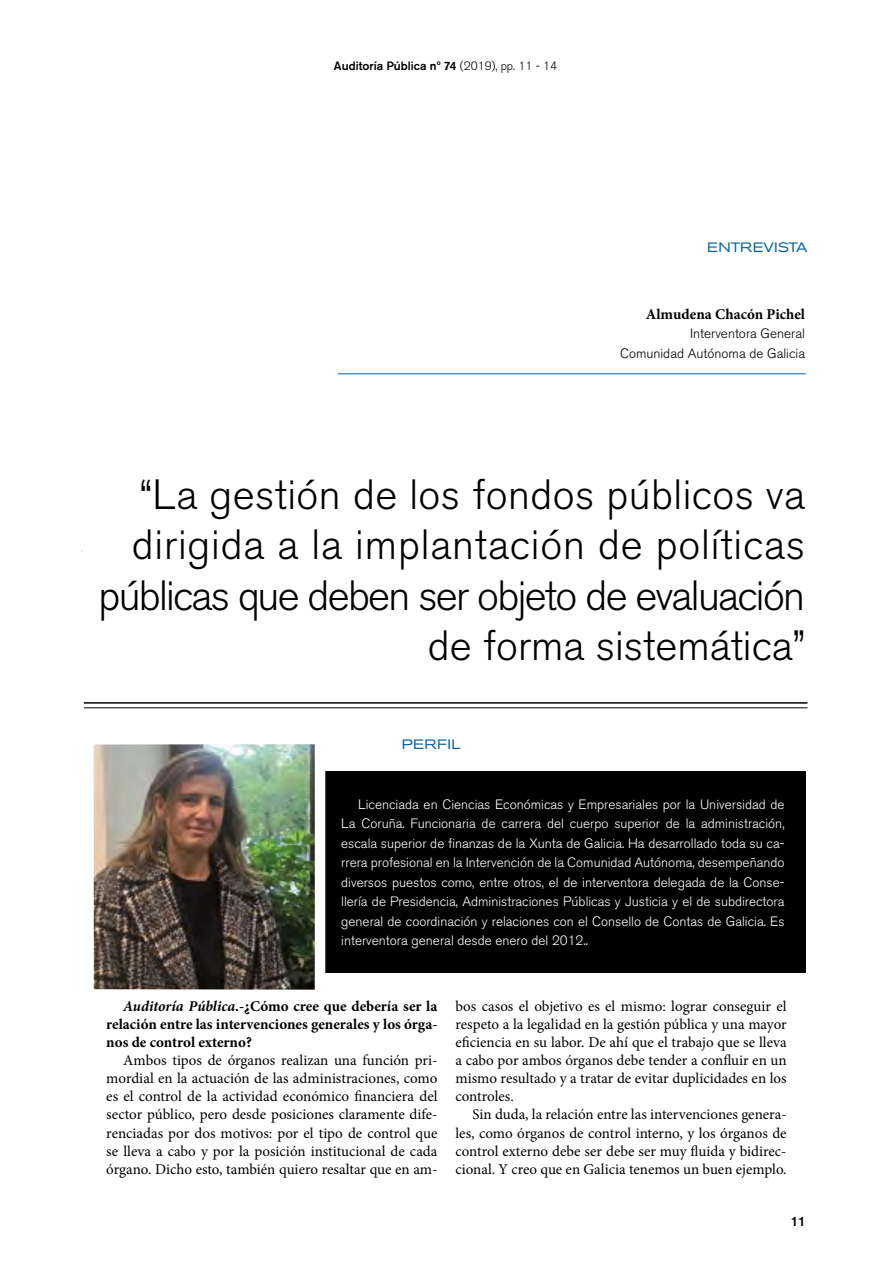
<style>
.page{position:relative;width:893px;height:1263px;background:#fff}
.page>*{position:absolute;margin:0;border:0;box-sizing:border-box;transform-origin:0 0}
.t1{font:300 42px/50.4px "Akzidenz Grotesk BE";letter-spacing:.01em;color:#000;text-align:right}
.t2{font:15px/18px "Minion Pro";color:#000;text-align:justify}
.t3{font:700 15px/18px "Minion Pro";color:#000;text-align:justify}
.t4{font:300 13.5px/19.5px "Akzidenz Grotesk BE";color:#fff;text-align:justify}
.t5{font:300 13.5px/19.5px "Akzidenz Grotesk BE";color:#000;text-align:right}
.t6{font:expanded 13.5px "Akzidenz Grotesk BE";color:#0061a1}
.t7{font:expanded 13.5px "Akzidenz Grotesk BE";letter-spacing:.02em;color:#0061a1}
.t8{font:500 13.5px "Akzidenz Grotesk BE";color:#000}
.t9{font:500 12px "Akzidenz Grotesk BE";color:#000}
.s1{font-weight:300}
.s2{font-style:italic}
</style>
<div class="page">
<div style="left:117px;top:771px;width:689px;height:201px;background:#000"></div>
<hr style="left:84px;top:702px;width:723px;height:2px;background:#000">
<hr style="left:84px;top:707px;width:723px;height:1px;background:#000">
<hr style="left:338px;top:373px;width:468px;height:1px;background:#0061a1">
<img style="left:94px;top:745px;width:220px;height:244px">
<div style="left:83px;top:734px;width:242px;height:266px;border:10px solid #fff"></div>
<p class="t9" style="left:334px;top:59px;width:225px">Auditoría Pública nº 74 <span class="s1">(2019), pp. 11 - 14</span></p>
<p class="t6" style="left:707px;top:239px;width:102px">ENTREVISTA</p>
<p class="t3" style="left:646px;top:305px;width:161px">Almudena Chacón Pichel</p>
<p class="t5" style="left:620px;top:324px;width:187px">Interventora General<br>Comunidad Autónoma de Galicia</p>
<h1 class="t1" style="left:98px;top:470px;width:708px">“La gestión de los fondos públicos va dirigida a la implantación de políticas públicas que deben ser objeto de evaluación de forma sistemática”</h1>
<p class="t7" style="left:402px;top:736px;width:60px">PERFIL</p>
<p class="t4" style="left:341px;top:794px;width:445px;text-indent:17px">Licenciada en Ciencias Económicas y Empresariales por la Universidad de La Coruña. Funcionaria de carrera del cuerpo superior de la administración, escala superior de finanzas de la Xunta de Galicia. Ha desarrollado toda su ca&shy;rrera profesional en la Intervención de la Comunidad Autónoma, desempeñando diversos puestos como, entre otros, el de interventora delegada de la Conse&shy;llería de Presidencia, Administraciones Públicas y Justicia y el de subdirectora general de coordinación y relaciones con el Consello de Contas de Galicia. Es interventora general desde enero del 2012..</p>
<p class="t3" style="left:106px;top:997px;width:333px;text-indent:17px"><span class="s2">Auditoría Pública</span>.-¿Cómo cree que debería ser la relación entre las intervenciones generales y los órga&shy;nos de control externo?</p>
<p class="t2" style="left:106px;top:1052px;width:333px;text-indent:17px">Ambos tipos de órganos realizan una función pri&shy;mordial en la actuación de las administraciones, como es el control de la actividad económico financiera del sector público, pero desde posiciones claramente dife&shy;renciadas por dos motivos: por el tipo de control que se lleva a cabo y por la posición institucional de cada órgano. Dicho esto, también quiero resaltar que en am-</p>
<p class="t2" style="left:455px;top:998px;width:333px">bos casos el objetivo es el mismo: lograr conseguir el respeto a la legalidad en la gestión pública y una mayor eficiencia en su labor. De ahí que el trabajo que se lleva a cabo por ambos órganos debe tender a confluir en un mismo resultado y a tratar de evitar duplicidades en los controles.</p>
<p class="t2" style="left:455px;top:1106px;width:333px;text-indent:17px">Sin duda, la relación entre las intervenciones genera&shy;les, como órganos de control interno, y los órganos de control externo debe ser debe ser muy fluida y bidirec&shy;cional. Y creo que en Galicia tenemos un buen ejemplo.</p>
<p class="t8" style="left:791px;top:1213px;width:16px">11</p>
</div>
